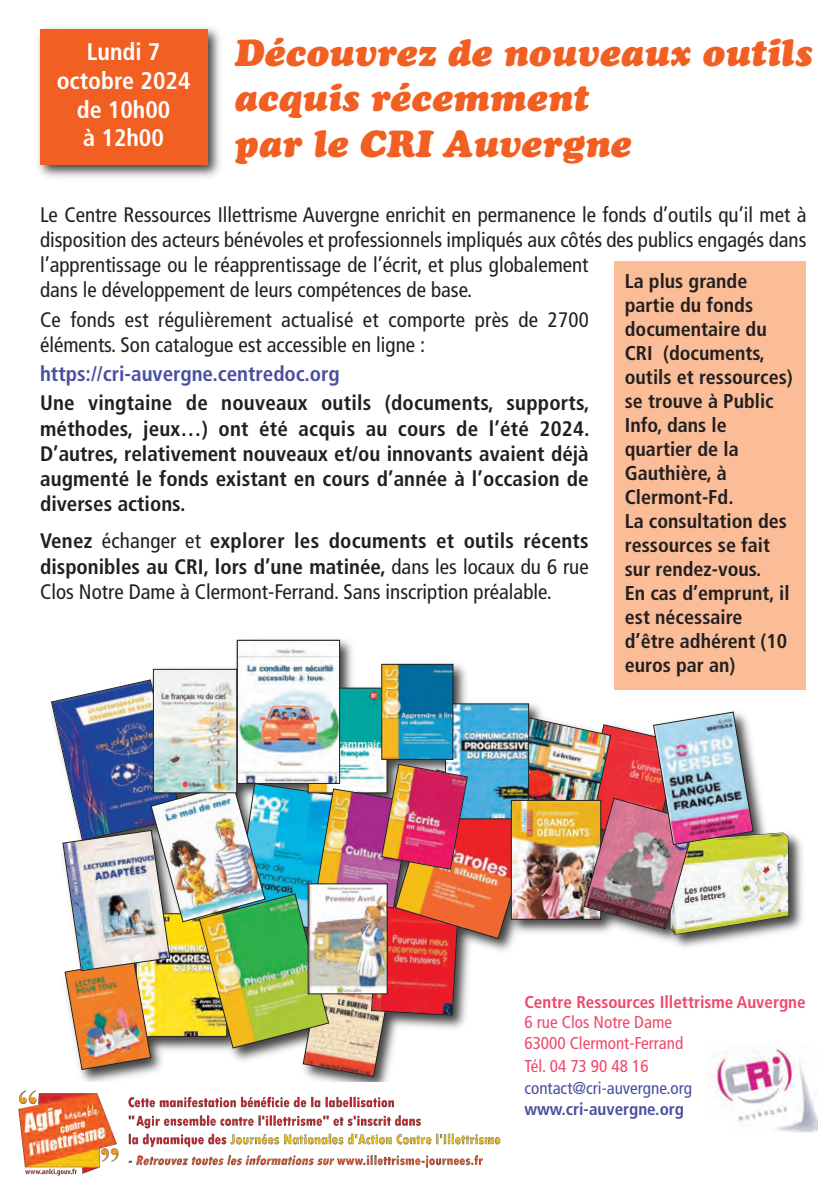
<style>
.page{position:relative;width:840px;height:1191px;background:#fff}
.page>*{position:absolute;margin:0;border:0;box-sizing:border-box;transform-origin:0 0}
.t1{font:italic 37.6px/45px "Cooper Black Std";color:#f25f22}
.t2{font:700 condensed 24px/28.8px "Frutiger LT Std";color:#fff;text-align:center}
.t3{font:condensed 21px/25.2px "Frutiger LT Std";color:#231f20}
.t4{font:700 condensed 21px/25.2px "Frutiger LT Std";letter-spacing:.005em;color:#231f20;text-align:justify}
.t5{font:700 condensed 21px "Frutiger LT Std";color:#484fa1}
.t6{font:700 condensed 20px/24px "Frutiger LT Std";color:#231f20}
.t7{font:condensed 17.2px/20.6px "Frutiger LT Std";color:#ef486a}
.t8{font:700 condensed 17.2px "Frutiger LT Std";color:#ef486a}
.t9{font:condensed 17.2px "Frutiger LT Std";color:#484fa1}
.t10{font:700 condensed 17.2px "Frutiger LT Std";color:#484fa1}
.s1{font-weight:700}
</style>
<div class="page">
<img style="left:82px;top:634px;width:724px;height:448px">
<img style="left:383px;top:666px;width:68px;height:13px">
<div style="left:381px;top:664px;width:72px;height:95px;border:1px solid #231f20"></div>
<img style="left:239px;top:642px;width:98px;height:37px">
<div style="left:237px;top:640px;width:102px;height:143px;border:1px solid #231f20"></div>
<img style="left:155px;top:671px;width:80px;height:8px">
<div style="left:614px;top:261px;width:191px;height:428px;background:#fabd97"></div>
<img style="left:38px;top:27px;width:182px;height:151px">
<div style="left:40px;top:29px;width:167px;height:136px;background:#f25f22"></div>
<img style="left:18px;top:1090px;width:483px;height:86px">
<img style="left:705px;top:1045px;width:111px;height:87px">
<img style="left:51px;top:679px;width:737px;height:398px">
<p class="t2" style="left:57px;top:39px;width:135px">Lundi 7 octobre 2024 de 10h00<br>à 12h00</p>
<h1 class="t1" style="left:234px;top:34px;width:579px">Découvrez de nouveaux outils acquis récemment<br>par le CRI Auvergne</h1>
<p class="t3" style="left:40px;top:204px;width:767px">Le Centre Ressources Illettrisme Auvergne enrichit en permanence le fonds d’outils qu’il met à disposition des acteurs bénévoles et professionnels impliqués aux côtés des publics engagés dans l’apprentissage ou le réapprentissage de l’écrit, et plus globalement<br>dans le développement de leurs compétences de base.</p>
<p class="t3" style="left:40px;top:308px;width:550px">Ce fonds est régulièrement actualisé et comporte près de 2700 éléments. Son catalogue est accessible en ligne :</p>
<p class="t5" style="left:40px;top:365px;width:301px">https://cri-auvergne.centredoc.org</p>
<p class="t4" style="left:40px;top:392px;width:550px">Une vingtaine de nouveaux outils (documents, supports, méthodes, jeux…) ont été acquis au cours de l’été 2024.<br>D’autres, relativement nouveaux et/ou innovants avaient déjà augmenté le fonds existant en cours d’année à l’occasion de diverses actions.</p>
<p class="t3" style="left:40px;top:530px;width:550px;text-align:justify"><span class="s1">Venez</span> échanger et <span class="s1">explorer les documents et outils récents disponibles au CRI, lors d’une matinée,</span> dans les locaux du 6 rue Clos Notre Dame à Clermont-Ferrand. Sans inscription préalable.</p>
<p class="t6" style="left:624px;top:271px;width:169px">La plus grande partie du fonds documentaire du<br>CRI (documents, outils et ressources) se trouve à Public<br>Info, dans le quartier de la<br>Gauthière, à<br>Clermont-Fd.<br>La consultation des ressources se fait sur rendez-vous.<br>En cas d’emprunt, il est nécessaire d’être adhérent (10 euros par an)</p>
<p class="t8" style="left:524px;top:994px;width:282px">Centre Ressources Illettrisme Auvergne</p>
<p class="t7" style="left:524px;top:1013px;width:160px">6 rue Clos Notre Dame<br>63000 Clermont-Ferrand</p>
<p class="t7" style="left:524px;top:1057px;width:125px">Tél. 04 73 90 48 16</p>
<p class="t9" style="left:524px;top:1081px;width:169px">contact@cri-auvergne.org</p>
<p class="t10" style="left:524px;top:1101px;width:161px">www.cri-auvergne.org</p>
</div>
